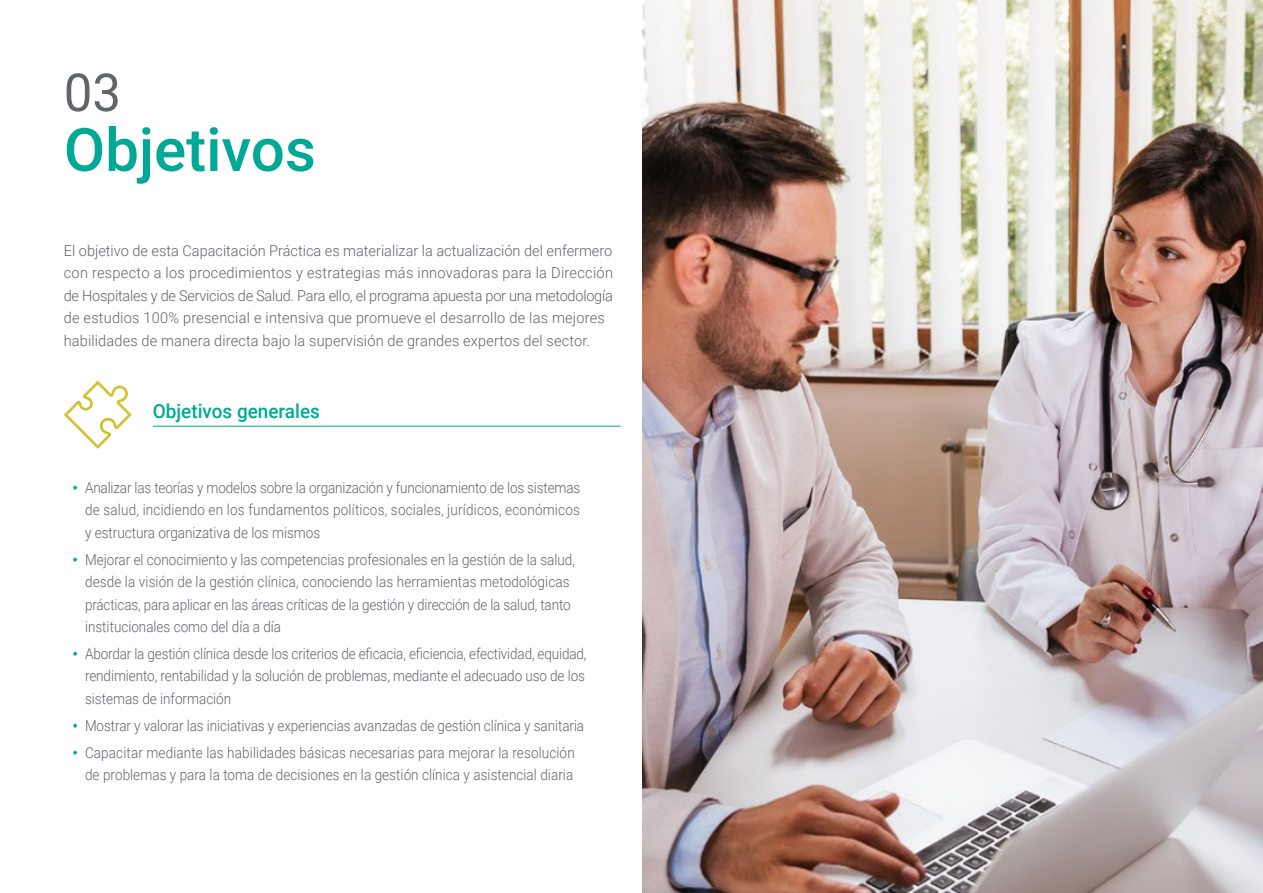
<style>
.page{position:relative;width:1263px;height:893px;background:#fff}
.page>*{position:absolute;margin:0;border:0;box-sizing:border-box;transform-origin:0 0}
.t1{font:500 60px "Roboto";color:#00a996}
.t2{font:52.5px "Roboto";color:#61646a}
.t3{font:500 19.5px "Roboto";color:#00a996}
.t4{font:300 15px/22.5px "Roboto";color:#61646a;text-align:justify;scale:.9 1}
.t5{font:300 15px/22.5px "Roboto";color:#61646a}
</style>
<div class="page">
<img style="left:642px;top:0;width:621px;height:893px">
<hr style="left:153px;top:426px;width:468px;height:1px;background:#00a996">
<svg style="left:64px;top:381px;width:68px;height:68px"></svg>
<h2 class="t2" style="left:64px;top:56px;width:59px">03</h2>
<h1 class="t1" style="left:64px;top:108px;width:254px">Objetivos</h1>
<p class="t5" style="left:64px;top:239px;width:551px">El objetivo de esta Capacitación Práctica es materializar la actualización del enfermero con respecto a los procedimientos y estrategias más innovadoras para la Dirección de Hospitales y de Servicios de Salud. Para ello, el programa apuesta por una metodología de estudios 100% presencial e intensiva que promueve el desarrollo de las mejores habilidades de manera directa bajo la supervisión de grandes expertos del sector.</p>
<h3 class="t3" style="left:153px;top:397px;width:169px">Objetivos generales</h3>
<p class="t4" style="left:85px;top:476px;width:552px">Analizar las teorías y modelos sobre la organización y funcionamiento de los sistemas de salud, incidiendo en los fundamentos políticos, sociales, jurídicos, económicos y estructura organizativa de los mismos</p>
<p class="t4" style="left:85px;top:548px;width:546px;text-align:left">Mejorar el conocimiento y las competencias profesionales en la gestión de la salud, desde la visión de la gestión clínica, conociendo las herramientas metodológicas prácticas, para aplicar en las áreas críticas de la gestión y dirección de la salud, tanto institucionales como del día a día</p>
<p class="t4" style="left:85px;top:642px;width:559px">Abordar la gestión clínica desde los criterios de eficacia, eficiencia, efectividad, equidad, rendimiento, rentabilidad y la solución de problemas, mediante el adecuado uso de los sistemas de información</p>
<p class="t4" style="left:85px;top:711px;width:556px;line-height:26.7px">Mostrar y valorar las iniciativas y experiencias avanzadas de gestión clínica y sanitaria<br>Capacitar mediante las habilidades básicas necesarias para mejorar la resolución</p>
<p class="t4" style="left:85px;top:763px;width:544px">de problemas y para la toma de decisiones en la gestión clínica y asistencial diaria</p>
</div>
